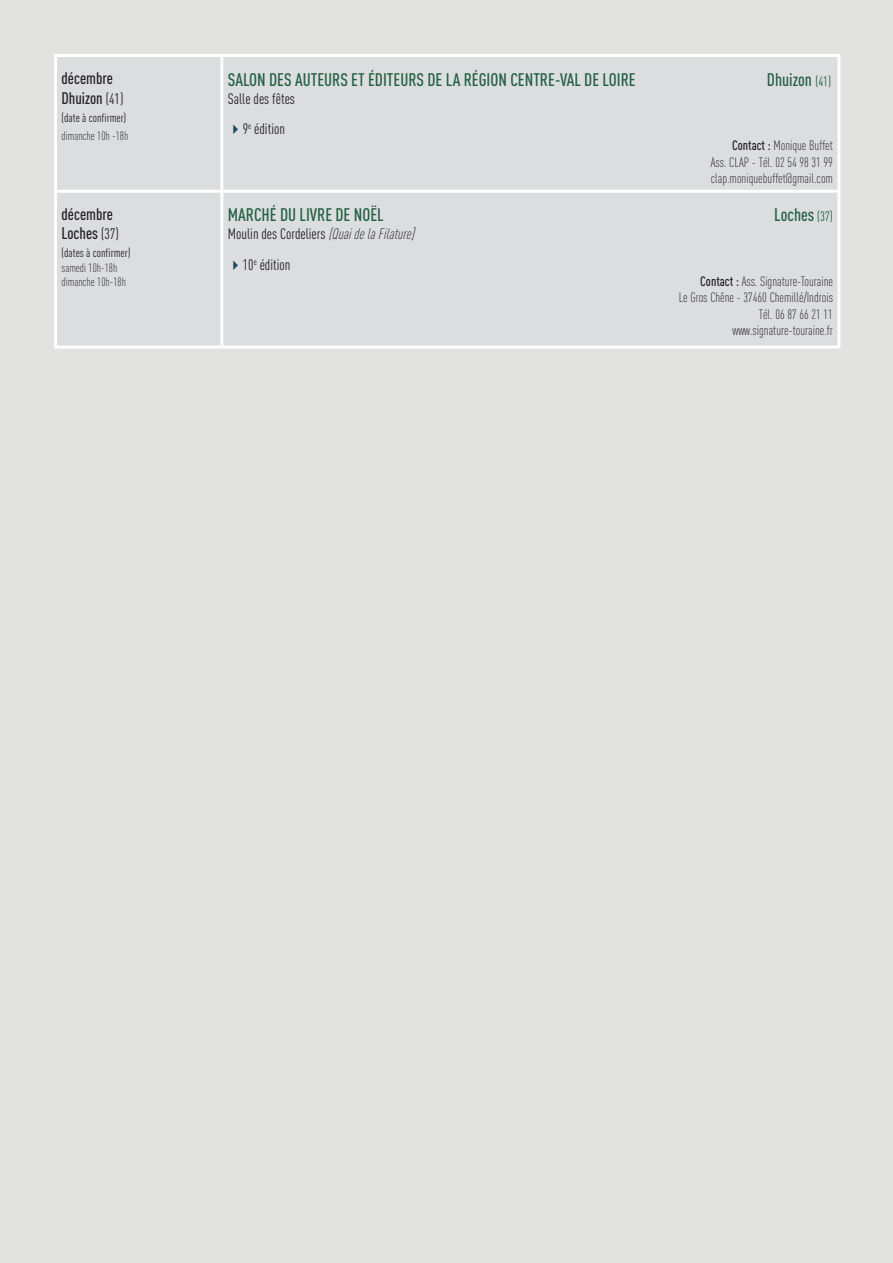
<style>
.page{position:relative;width:893px;height:1263px;background:#e2e2e1}
.page>*{position:absolute;margin:0;border:0;box-sizing:border-box;transform-origin:0 0}
.t1{font:500 18px "DIN Cond";color:#216042}
.t2{font:500 16.5px/19.8px "DIN Cond";color:#231f20}
.t3{font:15px "DIN Cond";color:#231f20}
.t4{font:300 13.5px/16.2px "DIN Cond";color:#231f20;text-align:justify}
.t5{font:300 12px/14.4px "DIN Cond";color:#231f20}
.t6{font:12px "DIN Cond";color:#231f20}
.s1{font-weight:400;font-size:15px}
.s2{font-weight:400;font-size:13.5px}
.s3{color:#21495e}
.s4{font-weight:500}
.s5{font-weight:300;font-style:italic}
</style>
<div class="page">
<hr style="left:54px;top:54px;width:168px;height:3px;background:#fff">
<hr style="left:54px;top:57px;width:3px;height:133px;background:#fff">
<hr style="left:222px;top:54px;width:618px;height:3px;background:#fff">
<hr style="left:220px;top:57px;width:3px;height:133px;background:#fff">
<hr style="left:837px;top:57px;width:3px;height:133px;background:#fff">
<hr style="left:54px;top:190px;width:168px;height:3px;background:#fff">
<hr style="left:54px;top:193px;width:3px;height:153px;background:#fff">
<hr style="left:222px;top:190px;width:618px;height:3px;background:#fff">
<hr style="left:220px;top:193px;width:3px;height:153px;background:#fff">
<hr style="left:837px;top:193px;width:3px;height:153px;background:#fff">
<hr style="left:54px;top:346px;width:168px;height:3px;background:#fff">
<hr style="left:222px;top:346px;width:618px;height:3px;background:#fff">
<p class="t2" style="left:62px;top:68px;width:63px">décembre<br>Dhuizon <span class="s1">(41)</span></p>
<p class="t6" style="left:62px;top:110px;width:66px">(date à confirmer)</p>
<p class="t5" style="left:62px;top:128px;width:68px">dimanche 10h -18h</p>
<p class="t2" style="left:62px;top:203px;width:59px">décembre<br>Loches <span class="s1">(37)</span></p>
<p class="t6" style="left:62px;top:246px;width:70px">(dates à confirmer)</p>
<p class="t5" style="left:62px;top:260px;width:66px">samedi 10h-18h dimanche 10h-18h</p>
<h1 class="t1" style="left:228px;top:68px;width:409px">SALON DES AUTEURS ET ÉDITEURS DE LA RÉGION CENTRE-VAL DE LOIRE</h1>
<h1 class="t1" style="left:767px;top:68px;width:66px">Dhuizon <span class="s2">(41)</span></h1>
<p class="t3" style="left:228px;top:90px;width:69px">Salle des fêtes</p>
<p class="t3" style="left:228px;top:120px;width:59px"><span class="s3">✔</span>9<sup>e</sup> édition</p>
<p class="t4" style="left:711px;top:137px;width:124px;text-indent:21px"><span class="s4">Contact :</span> Monique Buffet Ass. CLAP - Tél. 02 54 98 31 99 clap.moniquebuffet@gmail.com</p>
<h1 class="t1" style="left:228px;top:204px;width:157px">MARCHÉ DU LIVRE DE NOËL</h1>
<h1 class="t1" style="left:774px;top:204px;width:60px">Loches <span class="s2">(37)</span></h1>
<p class="t3" style="left:228px;top:225px;width:192px">Moulin des Cordeliers <span class="s5">(QuaidelaFilature]</span></p>
<p class="t3" style="left:228px;top:256px;width:64px"><span class="s3">✔</span>10<sup>e</sup> édition</p>
<p class="t4" style="left:679px;top:273px;width:156px;text-align:right"><span class="s4">Contact :</span> Ass. Signature-Touraine<br>Le Gros Chêne - 37460 Chemillé/Indrois<br>Tél. 06 87 66 21 11 www.signature-touraine.fr</p>
</div>
